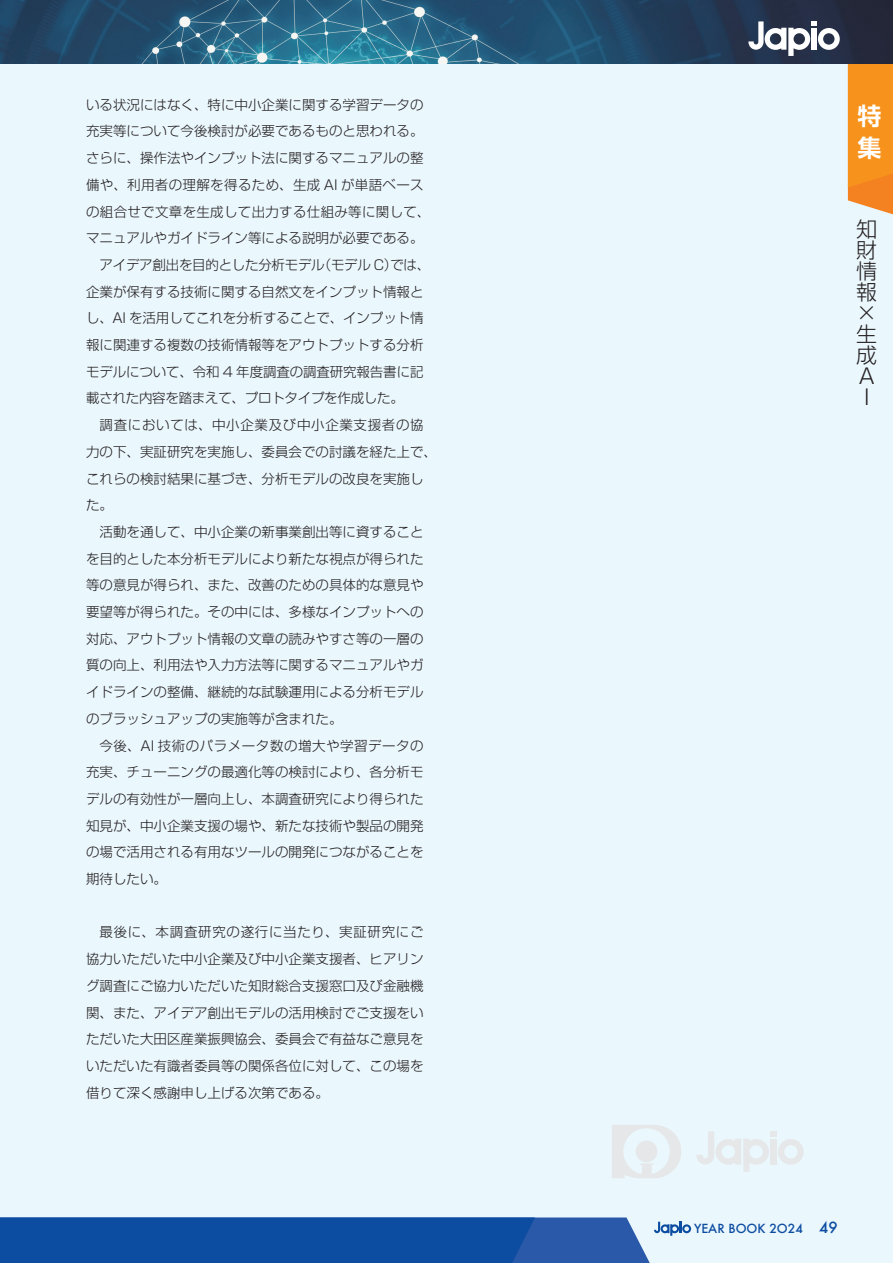
<style>
.page{position:relative;width:893px;height:1263px;background:#eaf7fd}
.page>*{position:absolute;margin:0;border:0;box-sizing:border-box;transform-origin:0 0}
.t1{font:700 24px/32px "Shin Go Pr 5 De";color:#fff}
.t2{font:300 21px/21px "Shin Go Pro";color:#231f20;text-align:center}
.本文{font:300 13.5px/26.7px "Shin Go Pr 5";color:#231f20}
.t3{font:500 12.15px "Futura";color:#0d4da1}
.s1{font-size:15px}
</style>
<div class="page">
<svg style="left:0;top:1217px;width:691px;height:46px"></svg>
<img style="left:0;top:0;width:893px;height:64px">
<svg style="left:748px;top:21px;width:92px;height:35px"></svg>
<svg style="left:848px;top:64px;width:45px;height:151px"></svg>
<svg style="left:696px;top:1131px;width:108px;height:41px"></svg>
<svg style="left:612px;top:1125px;width:69px;height:53px"></svg>
<p class="本文" style="left:86px;top:90px;width:346px">いる状況にはなく、特に中小企業に関する学習データの充実等について今後検討が必要であるものと思われる。さらに、操作法やインプット法に関するマニュアルの整備や、利用者の理解を得るため、生成 AI が単語ベースの組合せで文章を生成して出力する仕組み等に関して、マニュアルやガイドライン等による説明が必要である。</p>
<p class="本文" style="left:86px;top:250px;width:346px;text-indent:14px">アイデア創出を目的とした分析モデル（モデル C）では、企業が保有する技術に関する自然文をインプット情報とし、AI を活用してこれを分析することで、インプット情報に関連する複数の技術情報等をアウトプットする分析モデルについて、令和 4 年度調査の調査研究報告書に記載された内容を踏まえて、プロトタイプを作成した。</p>
<p class="本文" style="left:86px;top:410px;width:353px;text-indent:14px">調査においては、中小企業及び中小企業支援者の協力の下、実証研究を実施し、委員会での討議を経た上で、これらの検討結果に基づき、分析モデルの改良を実施した。</p>
<p class="本文" style="left:86px;top:517px;width:339px;text-align:justify;text-indent:14px">活動を通して、中小企業の新事業創出等に資することを目的とした本分析モデルにより新たな視点が得られた等の意見が得られ、また、改善のための具体的な意見や要望等が得られた。その中には、多様なインプットへの対応、アウトプット情報の文章の読みやすさ等の一層の質の向上、利用法や入力方法等に関するマニュアルやガイドラインの整備、継続的な試験運用による分析モデルのブラッシュアップの実施等が含まれた。</p>
<p class="本文" style="left:86px;top:731px;width:339px;text-align:justify;text-indent:14px">今後、AI 技術のパラメータ数の増大や学習データの充実、チューニングの最適化等の検討により、各分析モデルの有効性が一層向上し、本調査研究により得られた知見が、中小企業支援の場や、新たな技術や製品の開発の場で活用される有用なツールの開発につながることを期待したい。</p>
<p class="本文" style="left:86px;top:918px;width:339px;text-align:justify;text-indent:14px">最後に、本調査研究の遂行に当たり、実証研究にご協力いただいた中小企業及び中小企業支援者、ヒアリング調査にご協力いただいた知財総合支援窓口及び金融機関、また、アイデア創出モデルの活用検討でご支援をいただいた大田区産業振興協会、委員会で有益なご意見をいただいた有識者委員等の関係各位に対して、この場を借りて深く感謝申し上げる次第である。</p>
<h1 class="t1" style="left:857px;top:98px;width:25px">特集</h1>
<h2 class="t2" style="left:856px;top:216px;width:22px">知財情報×生成<br>A<br>I</h2>
<p class="t3" style="left:694px;top:1220px;width:145px">YEAR BOOK 2O24 <span class="s1">49</span></p>
</div>
